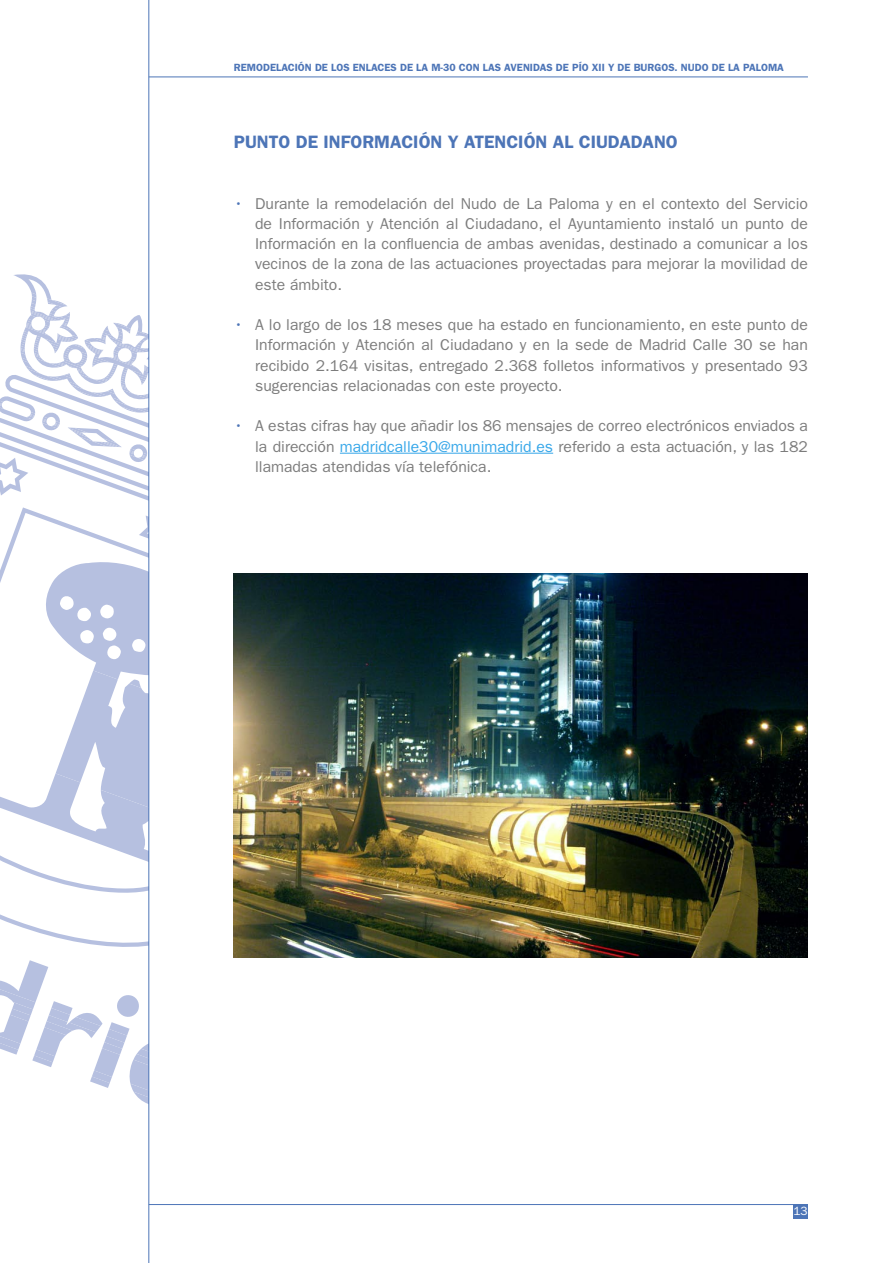
<style>
.page{position:relative;width:893px;height:1263px;background:#fff}
.page>*{position:absolute;margin:0;border:0;box-sizing:border-box;transform-origin:0 0}
.TEXTO{font:600 18px "ITC Franklin Gothic Std";color:#4d75b7}
.TEXTO-2{font:15.75px/20.2px "ITC Franklin Gothic Std";color:#7c7c7c;text-align:justify}
.t1{font:12px "ITC Franklin Gothic Std";color:#fff}
.t2{font:600 10.5px "ITC Franklin Gothic Std";color:#4d75b7}
.s1{color:#4d75b7}
.s2{color:#36a7e9}
</style>
<div class="page">
<svg style="left:0;top:274px;width:148px;height:830px"></svg>
<div style="left:793px;top:1204px;width:15px;height:14px;background:#4d75b7"></div>
<hr style="left:149px;top:77px;width:659px;height:1px;background:#4d75b7">
<hr style="left:149px;top:1204px;width:659px;height:1px;background:#4d75b7">
<hr style="left:148px;top:0;width:1px;height:1263px;background:#4d75b7">
<hr style="left:340px;top:453px;width:213px;height:1px;background:#36a7e9">
<img style="left:234px;top:573px;width:574px;height:385px">
<p class="t2" style="left:234px;top:61px;width:552px">REMODELACIÓN DE LOS ENLACES DE LA M-30 CON LAS AVENIDAS DE PÍO XII Y DE BURGOS. NUDO DE LA PALOMA</p>
<p class="TEXTO" style="left:234px;top:131px;width:445px">PUNTO DE INFORMACIÓN Y ATENCIÓN AL CIUDADANO</p>
<p class="TEXTO-2" style="left:255px;top:193px;width:554px;text-indent:-21px"><span class="s1">•</span> Durante la remodelación del Nudo de La Paloma y en el contexto del Servicio de Información y Atención al Ciudadano, el Ayuntamiento instaló un punto de Información en la confluencia de ambas avenidas, destinado a comunicar a los vecinos de la zona de las actuaciones proyectadas para mejorar la movilidad de este ámbito.</p>
<p class="TEXTO-2" style="left:255px;top:315px;width:554px;text-indent:-21px"><span class="s1">•</span> A lo largo de los 18 meses que ha estado en funcionamiento, en este punto de Información y Atención al Ciudadano y en la sede de Madrid Calle 30 se han recibido 2.164 visitas, entregado 2.368 folletos informativos y presentado 93 sugerencias relacionadas con este proyecto.</p>
<p class="TEXTO-2" style="left:255px;top:416px;width:554px;text-indent:-21px"><span class="s1">•</span> A estas cifras hay que añadir los 86 mensajes de correo electrónicos enviados a la dirección <span class="s2">madridcalle30@munimadrid.es</span> referido a esta actuación, y las 182 llamadas atendidas vía telefónica.</p>
<p class="t1" style="left:793px;top:1204px;width:16px">13</p>
</div>
